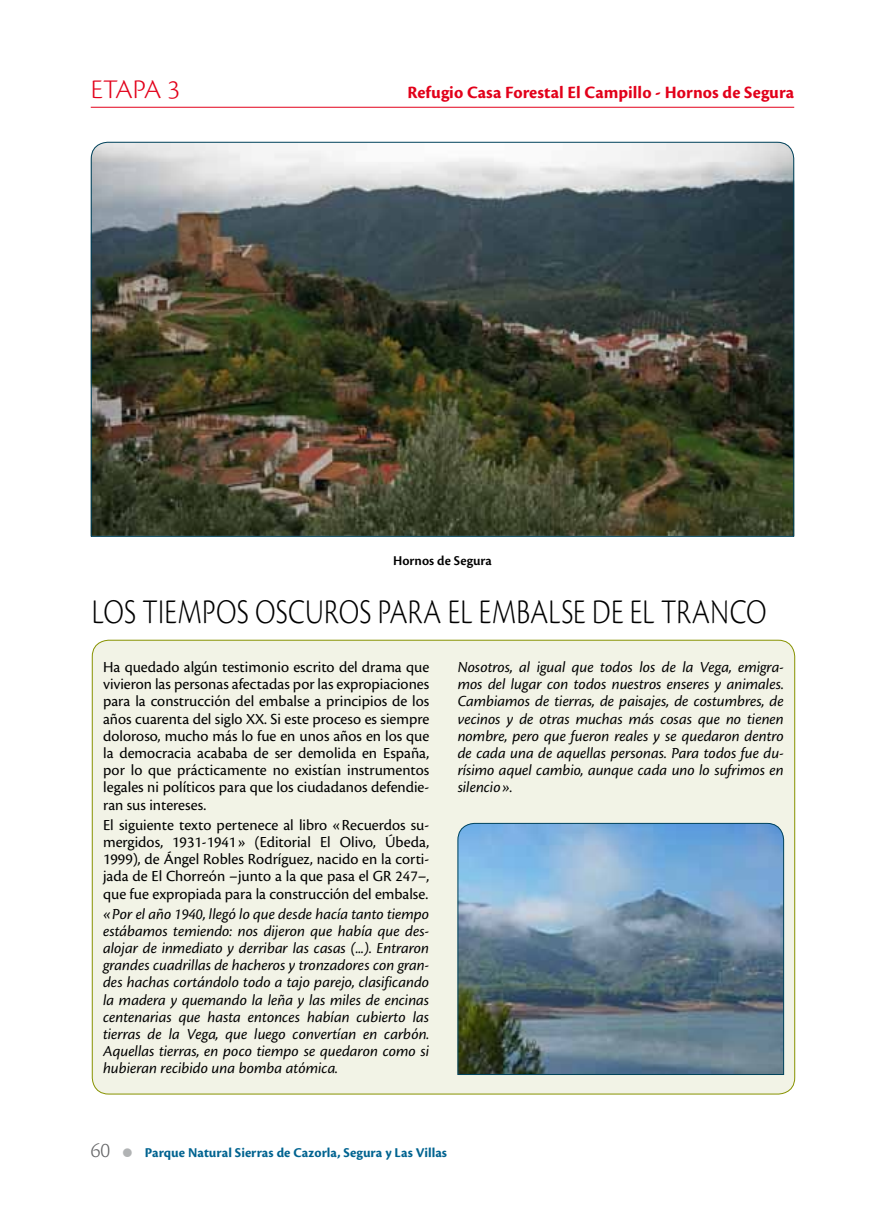
<style>
.page{position:relative;width:885px;height:1225px;background:#fff}
.page>*{position:absolute;margin:0;border:0;box-sizing:border-box;transform-origin:0 0}
.t1{font:300 36px "Cronos Pro";letter-spacing:.01em;color:#000;scale:.8 1}
.t2{font:300 28px "Cronos Pro";color:#e2001a}
.t3{font:300 22px "Cronos Pro";color:#646567}
.t4{font:700 18px "Cronos Pro";color:#e2001a}
.t5{font:italic 16px/17.2px "Cronos Pro";letter-spacing:-.005em;color:#000;text-align:justify}
.t6{font:16px/17.2px "Cronos Pro";color:#000;text-align:justify}
.t7{font:700 14px "Cronos Pro";color:#006390}
.t8{font:600 14px "Cronos Pro";letter-spacing:.005em;color:#000}
</style>
<div class="page">
<hr style="left:91px;top:107px;width:703px;height:1px;background:#e2001a">
<div style="left:92px;top:640px;width:702px;height:454px;background:#f2f3e6;border-radius:17px"></div>
<img style="left:457px;top:823px;width:327px;height:252px">
<img style="left:90px;top:141px;width:704px;height:396px">
<h2 class="t2" style="left:91px;top:73px;width:90px">ETA PA 3</h2>
<p class="t4" style="left:407px;top:82px;width:388px">Refugio Casa Forestal El Campillo - Hornos de Segura</p>
<p class="t8" style="left:393px;top:553px;width:100px">Hornos de Segura</p>
<h1 class="t1" style="left:92px;top:591px;width:844px">LOS TIEMPOS OSCUROS PARA EL EMBALSE DE EL TRANCO</h1>
<p class="t6" style="left:103px;top:658px;width:328px">Ha quedado algún testimonio escrito del drama que vivieron las personas afectadas por las expropiaciones para la construcción del embalse a principios de los años cuarenta del siglo XX. Si este proceso es siempre doloroso, mucho más lo fue en unos años en los que la democracia acababa de ser demolida en España, por lo que prácticamente no existían instrumentos legales ni políticos para que los ciudadanos defendie&shy;ran sus intereses.</p>
<p class="t6" style="left:103px;top:816px;width:328px">El siguiente texto pertenece al libro «Recuerdos su&shy;mergidos, 1931-1941» (Editorial El Olivo, Úbeda, 1999), de Ángel Robles Rodríguez, nacido en la corti&shy;jada de El Chorreón –junto a la que pasa el GR 247–, que fue expropiada para la construcción del embalse.</p>
<p class="t5" style="left:103px;top:905px;width:328px">«Por el año 1940, llegó lo que desde hacía tanto tiempo estábamos temiendo: nos dijeron que había que des&shy;alojar de inmediato y derribar las casas (...). Entraron grandes cuadrillas de hacheros y tronzadores con gran&shy;des hachas cortándolo todo a tajo parejo, clasificando la madera y quemando la leña y las miles de encinas centenarias que hasta entonces habían cubierto las tierras de la Vega, que luego convertían en carbón.<br>Aquellas tierras, en poco tiempo se quedaron como si hubieran recibido una bomba atómica.</p>
<p class="t5" style="left:457px;top:658px;width:328px">Nosotros, al igual que todos los de la Vega, emigra&shy;mos del lugar con todos nuestros enseres y animales.<br>Cambiamos de tierras, de paisajes, de costumbres, de vecinos y de otras muchas más cosas que no tienen nombre, pero que fueron reales y se quedaron dentro de cada una de aquellas personas. Para todos fue du&shy;rísimo aquel cambio, aunque cada uno lo sufrimos en silencio».</p>
<h3 class="t3" style="left:91px;top:1137px;width:21px">60</h3>
<p class="t7" style="left:145px;top:1144px;width:304px">Parque Natural Sierras de Cazorla, Segura y Las Villas</p>
</div>
